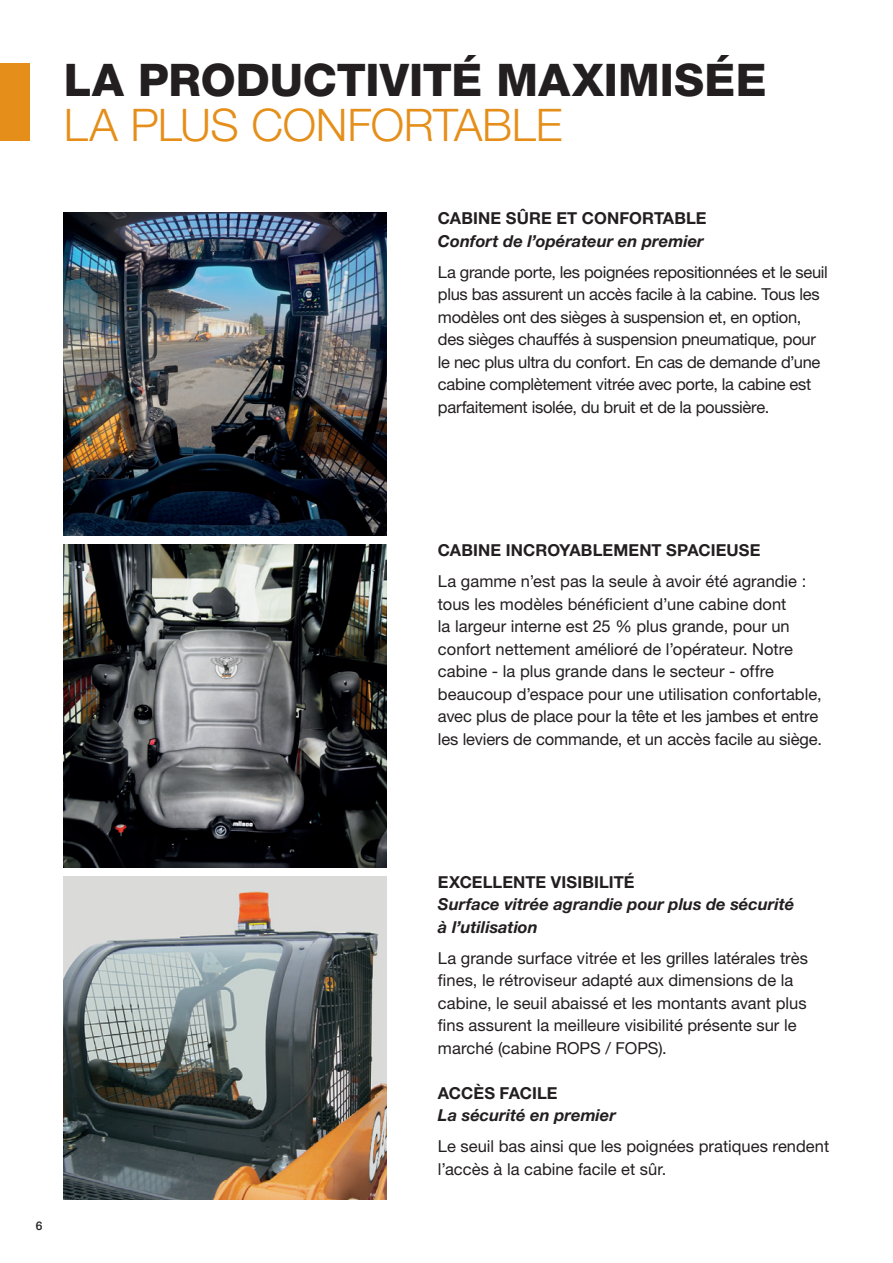
<style>
.page{position:relative;width:893px;height:1263px;background:#fff}
.page>*{position:absolute;margin:0;border:0;box-sizing:border-box;transform-origin:0 0}
.TITOLO_1{font:800 45px "Helvetica Neue LT Pro";color:#231f20}
.TITOLO_2{font:300 45px "Helvetica Neue LT Pro";letter-spacing:-.005em;color:#e58e19}
.TXT__11-15{font:16.5px/22.5px "Helvetica Neue LT Pro";letter-spacing:-.005em;color:#231f20}
.TITOLETTI{font:italic 700 16.5px/22.5px "Helvetica Neue LT Pro";color:#231f20}
.TITOLETTI-2{font:700 16.5px "Helvetica Neue LT Pro";letter-spacing:.005em;color:#231f20}
.t1{font:500 12px "Helvetica Neue LT Pro";color:#231f20}
.s1{font-style:normal}
</style>
<div class="page">
<img style="left:64px;top:876px;width:323px;height:323px">
<img style="left:64px;top:213px;width:323px;height:323px">
<img style="left:64px;top:544px;width:323px;height:323px">
<div style="left:0;top:64px;width:30px;height:77px;background:#e58e19"></div>
<p class="TITOLO_1" style="left:64px;top:53px;width:704px">LA PRODUCTIVITÉ MAXIMISÉE</p>
<p class="TITOLO_2" style="left:64px;top:97px;width:500px">LA PLUS CONFORTABLE</p>
<p class="TITOLETTI" style="left:438px;top:207px;width:270px"><span class="s1">CABINE SÛRE ET CONFORTABLE<br></span>Confort de l’opérateur en premier</p>
<p class="TXT__11-15" style="left:438px;top:261px;width:391px">La grande porte, les poignées repositionnées et le seuil plus bas assurent un accès facile à la cabine. Tous les modèles ont des sièges à suspension et, en option, des sièges chauffés à suspension pneumatique, pour le nec plus ultra du confort. En cas de demande d’une cabine complètement vitrée avec porte, la cabine est parfaitement isolée, du bruit et de la poussière.</p>
<p class="t1" style="left:36px;top:1218px;width:8px">6</p>
<p class="TITOLETTI-2" style="left:438px;top:540px;width:324px">CABINE INCROYABLEMENT SPACIEUSE</p>
<p class="TXT__11-15" style="left:438px;top:570px;width:386px">La gamme n’est pas la seule à avoir été agrandie : tous les modèles bénéficient d’une cabine dont<br>la largeur interne est 25 % plus grande, pour un confort nettement amélioré de l’opérateur. Notre cabine - la plus grande dans le secteur - offre beaucoup d’espace pour une utilisation confortable, avec plus de place pour la tête et les jambes et entre les leviers de commande, et un accès facile au siège.</p>
<p class="TITOLETTI" style="left:438px;top:870px;width:358px"><span class="s1">EXCELLENTE VISIBILITÉ<br></span>Surface vitrée agrandie pour plus de sécurité à l’utilisation</p>
<p class="TXT__11-15" style="left:438px;top:946px;width:371px">La grande surface vitrée et les grilles latérales très fines, le rétroviseur adapté aux dimensions de la cabine, le seuil abaissé et les montants avant plus fins assurent la meilleure visibilité présente sur le marché (cabine ROPS / FOPS).</p>
<p class="TITOLETTI" style="left:438px;top:1081px;width:179px"><span class="s1">ACCÈS FACILE<br></span>La sécurité en premier</p>
<p class="TXT__11-15" style="left:438px;top:1135px;width:393px">Le seuil bas ainsi que les poignées pratiques rendent l’accès à la cabine facile et sûr.</p>
</div>
